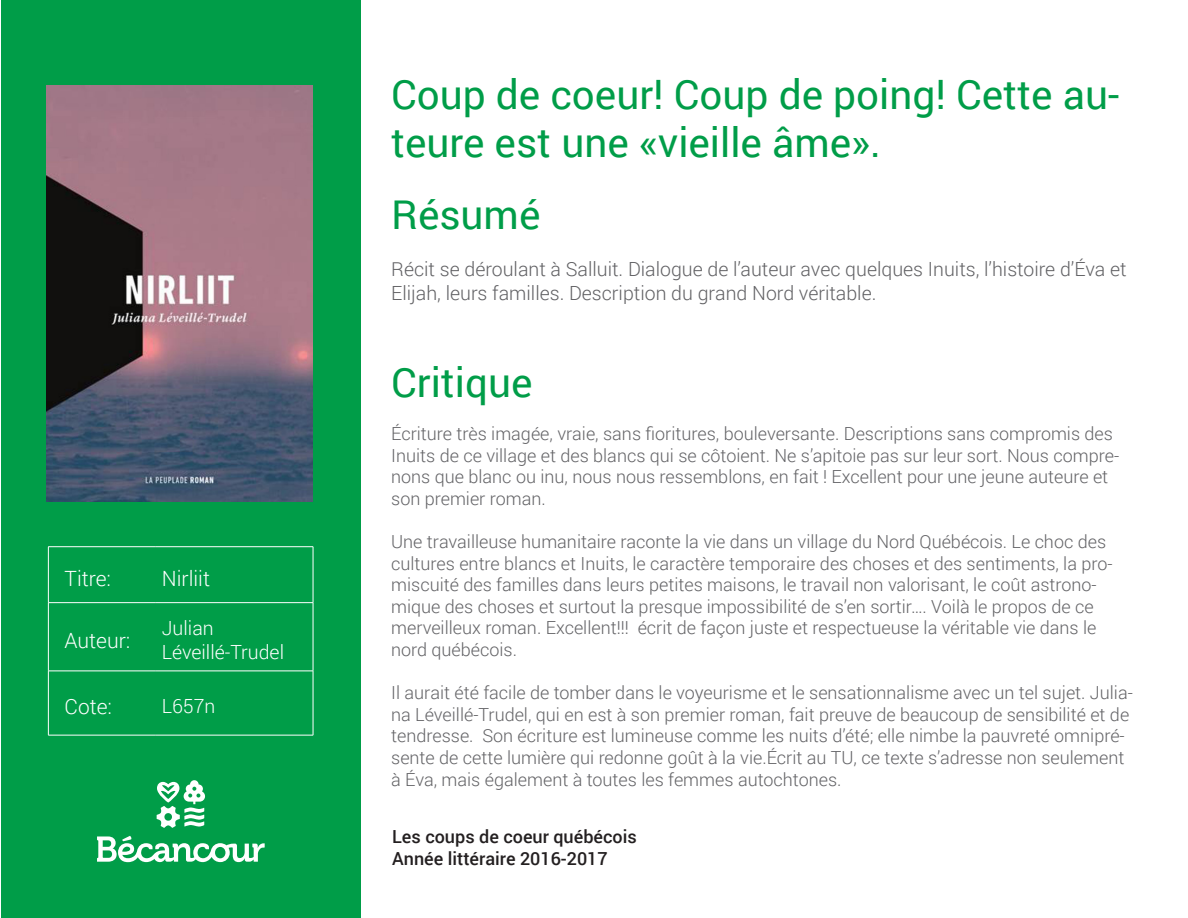
<style>
.page{position:relative;width:1188px;height:918px;background:#fff}
.page>*{position:absolute;margin:0;border:0;box-sizing:border-box;transform-origin:0 0}
.t1{font:40.5px/48.6px "Roboto";color:#009d48}
.t2{font:300 21px "Roboto";color:#fff}
.t3{font:300 19.5px/23.4px "Roboto";color:#616164}
.t4{font:300 19.5px/23.4px "Roboto";color:#fff}
.t5{font:300 18px/21.6px "Roboto";color:#636366}
.t6{font:500 18px "Roboto";color:#231f20}
</style>
<div class="page">
<div style="left:1px;top:1px;width:360px;height:917px;background:#009d48"></div>
<img style="left:46px;top:85px;width:267px;height:417px">
<hr style="left:48px;top:546px;width:108px;height:1px;background:#fff">
<hr style="left:48px;top:547px;width:1px;height:55px;background:#fff">
<hr style="left:156px;top:546px;width:157px;height:1px;background:#fff">
<hr style="left:313px;top:547px;width:1px;height:55px;background:#fff">
<hr style="left:48px;top:602px;width:108px;height:1px;background:#fff">
<hr style="left:48px;top:603px;width:1px;height:68px;background:#fff">
<hr style="left:156px;top:602px;width:157px;height:1px;background:#fff">
<hr style="left:313px;top:603px;width:1px;height:68px;background:#fff">
<hr style="left:48px;top:671px;width:108px;height:1px;background:#fff">
<hr style="left:48px;top:671px;width:1px;height:64px;background:#fff">
<hr style="left:156px;top:671px;width:157px;height:1px;background:#fff">
<hr style="left:313px;top:671px;width:1px;height:64px;background:#fff">
<hr style="left:48px;top:735px;width:108px;height:1px;background:#fff">
<hr style="left:156px;top:735px;width:157px;height:1px;background:#fff">
<svg style="left:97px;top:836px;width:168px;height:26px"></svg>
<svg style="left:157px;top:780px;width:48px;height:48px"></svg>
<p class="t2" style="left:65px;top:564px;width:48px">Titre:</p>
<p class="t2" style="left:162px;top:564px;width:50px">Nirliit</p>
<p class="t2" style="left:65px;top:626px;width:67px">Auteur:</p>
<p class="t4" style="left:162px;top:616px;width:124px">Julian<br>Léveillé-Trudel</p>
<p class="t2" style="left:65px;top:692px;width:49px">Cote:</p>
<p class="t4" style="left:162px;top:694px;width:55px">L657n</p>
<p class="t1" style="left:391px;top:69px;width:730px">Coup de coeur! Coup de poing! Cette au&shy;teure est une «vieille âme».</p>
<p class="t1" style="left:391px;top:189px;width:151px">Résumé</p>
<p class="t3" style="left:391px;top:257px;width:737px">Récit se déroulant à Salluit. Dialogue de l’auteur avec quelques Inuits, l’histoire d’Éva et<br>Elijah, leurs familles. Description du grand Nord véritable.</p>
<p class="t1" style="left:391px;top:357px;width:143px">Critique</p>
<p class="t5" style="left:391px;top:422px;width:730px">Écriture très imagée, vraie, sans fioritures, bouleversante. Descriptions sans compromis des Inuits de ce village et des blancs qui se côtoient. Ne s’apitoie pas sur leur sort. Nous compre&shy;nons que blanc ou inu, nous nous ressemblons, en fait ! Excellent pour une jeune auteure et son premier roman.</p>
<p class="t5" style="left:391px;top:530px;width:723px">Une travailleuse humanitaire raconte la vie dans un village du Nord Québécois. Le choc des cultures entre blancs et Inuits, le caractère temporaire des choses et des sentiments, la pro&shy;miscuité des familles dans leurs petites maisons, le travail non valorisant, le coût astrono&shy;mique des choses et surtout la presque impossibilité de s’en sortir…. Voilà le propos de ce merveilleux roman. Excellent!!! écrit de façon juste et respectueuse la véritable vie dans le nord québécois.</p>
<p class="t5" style="left:391px;top:681px;width:743px">Il aurait été facile de tomber dans le voyeurisme et le sensationnalisme avec un tel sujet. Julia&shy;na Léveillé-Trudel, qui en est à son premier roman, fait preuve de beaucoup de sensibilité et de tendresse. Son écriture est lumineuse comme les nuits d’été; elle nimbe la pauvreté omnipré&shy;sente de cette lumière qui redonne goût à la vie.Écrit au TU, ce texte s’adresse non seulement à Éva, mais également à toutes les femmes autochtones.</p>
<p class="t6" style="left:392px;top:824px;width:246px">Les coups de coeur québécois</p>
<p class="t6" style="left:392px;top:846px;width:217px">Année littéraire 2016-2017</p>
</div>
